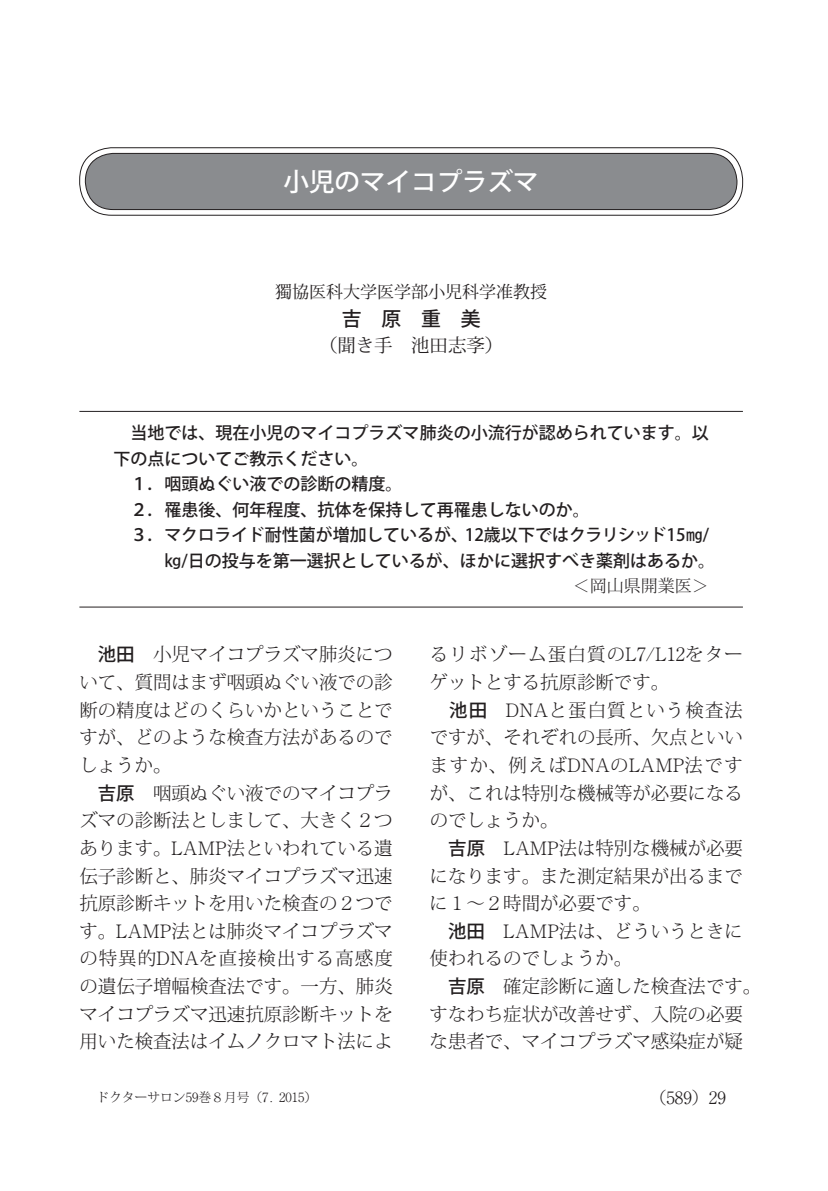
<style>
.page{position:relative;width:828px;height:1191px;background:#fff}
.page>*{position:absolute;margin:0;border:0;box-sizing:border-box;transform-origin:0 0}
.t1{font:500 25.6px "Koz Go Pro";color:#fff}
.t2{font:500 19.8px "Koz Go Pro";color:#231f20}
.t3{font:300 18.4px "Koz Min Pro";color:#231f20}
.t4{font:300 18.4px "Koz Min Pro";letter-spacing:.065em;color:#231f20}
.t5{font:300 18.4px "Koz Min Pro";letter-spacing:.095em;color:#231f20}
.t6{font:300 18.4px "Koz Min Pro";letter-spacing:.055em;color:#231f20}
.t7{font:300 18.4px "Koz Min Pro";letter-spacing:.06em;color:#231f20}
.t8{font:18.4px "Koz Min Pro";color:#231f20}
.t9{font:500 17px "Koz Go Pro";color:#231f20}
.t10{font:17px "Koz Min Pro";color:#231f20}
.t11{font:300 17px "Koz Min Pro";color:#231f20}
.t12{font:300 17px "Ryumin Pro";color:#231f20}
.t13{font:300 12.8px "Koz Min Pro";color:#231f20}
.s1{font-family:"Ryumin Pro"}
.s2{font-family:"Koz Go Pro";font-weight:500}
.s3{font-family:"Koz Min Pro"}
</style>
<div class="page">
<div style="left:79px;top:147px;width:664px;height:68px;border:1px solid #231f20;border-radius:32px"></div>
<div style="left:85px;top:153px;width:652px;height:56px;background:#8a8c8f;border-radius:28px"></div>
<div style="left:85px;top:153px;width:652px;height:57px;border:1px solid #231f20;border-radius:28px"></div>
<hr style="left:79px;top:411px;width:664px;height:1px;background:#231f20">
<hr style="left:79px;top:607px;width:664px;height:1px;background:#231f20">
<p class="t1" style="left:283px;top:165px;width:257px">小児のマイコプラズマ</p>
<p class="t10" style="left:275px;top:279px;width:274px">獨協医科大学医学部小児科学准教授</p>
<p class="t2" style="left:342px;top:306px;width:140px">吉　原　重　美</p>
<p class="t8" style="left:319px;top:332px;width:186px">（聞き手 池田志斈）</p>
<p class="t9" style="left:113px;top:422px;width:597px">　当地では、現在小児のマイコプラズマ肺炎の小流行が認められています。以</p>
<p class="t9" style="left:113px;top:447px;width:257px">下の点についてご教示ください。</p>
<p class="t9" style="left:113px;top:473px;width:291px">　１．咽頭ぬぐい液での診断の精度。</p>
<p class="t9" style="left:113px;top:498px;width:478px">　２．罹患後、何年程度、抗体を保持して再罹患しないのか。</p>
<p class="t9" style="left:113px;top:524px;width:597px">　３．マクロライド耐性菌が増加しているが、12歳以下ではクラリシッド15㎎/</p>
<p class="t9" style="left:164px;top:549px;width:552px">㎏/日の投与を第一選択としているが、ほかに選択すべき薬剤はあるか。</p>
<p class="t11" style="left:573px;top:574px;width:138px"><span class="s1">＜</span>岡山県開業医<span class="s1">＞</span></p>
<p class="t3" style="left:98px;top:641px;width:296px"><span class="s2">池田</span> 小児マイコプラズマ肺炎につ</p>
<p class="t3" style="left:79px;top:669px;width:315px">いて、質問はまず咽頭ぬぐい液での診</p>
<p class="t3" style="left:79px;top:697px;width:315px">断の精度はどのくらいかということで</p>
<p class="t3" style="left:79px;top:724px;width:315px">すが、どのような検査方法があるので</p>
<p class="t3" style="left:79px;top:752px;width:94px">しょうか。</p>
<p class="t3" style="left:98px;top:780px;width:296px"><span class="s2">吉原</span> 咽頭ぬぐい液でのマイコプラ</p>
<p class="t3" style="left:79px;top:807px;width:315px">ズマの診断法としまして、大きく<span class="s1">２</span>つ</p>
<p class="t3" style="left:79px;top:835px;width:315px">あります。<span class="s1">LAMP</span>法といわれている遺</p>
<p class="t3" style="left:79px;top:863px;width:315px">伝子診断と、肺炎マイコプラズマ迅速</p>
<p class="t3" style="left:79px;top:890px;width:315px">抗原診断キットを用いた検査の<span class="s1">２</span>つで</p>
<p class="t3" style="left:79px;top:918px;width:315px">す。<span class="s1">LAMP</span>法とは肺炎マイコプラズマ</p>
<p class="t6" style="left:79px;top:945px;width:315px">の特異的<span class="s1">DNA</span>を直接検出する高感度</p>
<p class="t3" style="left:79px;top:973px;width:315px">の遺伝子増幅検査法です。一方、肺炎</p>
<p class="t3" style="left:79px;top:1001px;width:315px">マイコプラズマ迅速抗原診断キットを</p>
<p class="t3" style="left:79px;top:1028px;width:315px">用いた検査法はイムノクロマト法によ</p>
<p class="t4" style="left:430px;top:641px;width:315px">るリボゾーム蛋白質の<span class="s1">L7/L12</span>をター</p>
<p class="t3" style="left:429px;top:669px;width:241px">ゲットとする抗原診断です。</p>
<p class="t7" style="left:449px;top:697px;width:295px"><span class="s2">池田</span> <span class="s1">DNA</span>と蛋白質という検査法</p>
<p class="t3" style="left:430px;top:724px;width:315px">ですが、それぞれの長所、欠点といい</p>
<p class="t5" style="left:430px;top:752px;width:315px">ますか、例えば<span class="s1">DNA</span>の<span class="s1">LAMP</span>法です</p>
<p class="t3" style="left:430px;top:780px;width:315px">が、これは特別な機械等が必要になる</p>
<p class="t3" style="left:430px;top:807px;width:130px">のでしょうか。</p>
<p class="t3" style="left:448px;top:835px;width:296px"><span class="s2">吉原</span> <span class="s1">LAMP</span>法は特別な機械が必要</p>
<p class="t3" style="left:430px;top:863px;width:315px">になります。また測定結果が出るまで</p>
<p class="t3" style="left:429px;top:890px;width:223px">に<span class="s1">１</span>～<span class="s1">２</span>時間が必要です。</p>
<p class="t3" style="left:448px;top:918px;width:296px"><span class="s2">池田</span> <span class="s1">LAMP</span>法は、どういうときに</p>
<p class="t3" style="left:429px;top:945px;width:204px">使われるのでしょうか。</p>
<p class="t3" style="left:448px;top:973px;width:315px"><span class="s2">吉原</span> 確定診断に適した検査法です。</p>
<p class="t3" style="left:429px;top:1001px;width:315px">すなわち症状が改善せず、入院の必要</p>
<p class="t3" style="left:429px;top:1028px;width:315px">な患者で、マイコプラズマ感染症が疑</p>
<p class="t13" style="left:96px;top:1088px;width:222px">ドクターサロン<span class="s1">59</span>巻<span class="s1">８</span>月号（<span class="s1">7. 2015</span>）</p>
<p class="t12" style="left:649px;top:1084px;width:78px"><span class="s3">（</span>589<span class="s3">）</span>29</p>
</div>
